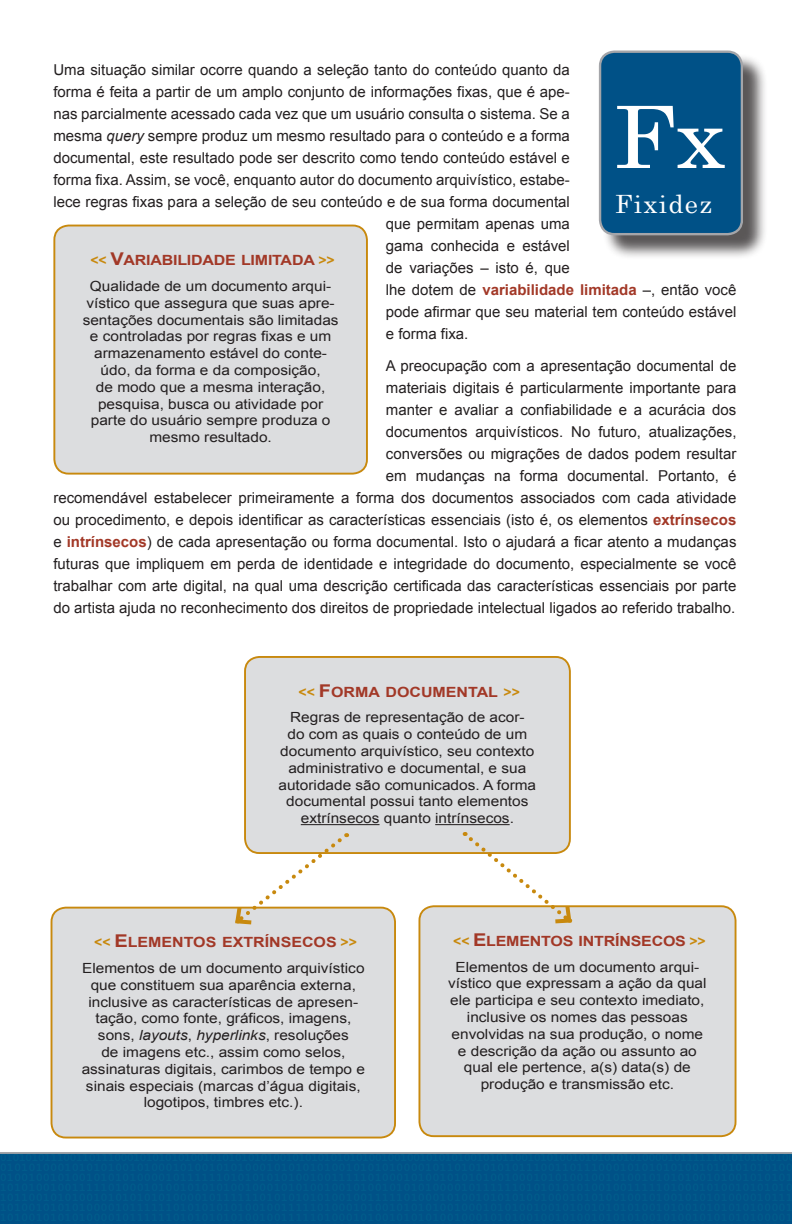
<style>
.page{position:relative;width:792px;height:1224px;background:#fff}
.page>*{position:absolute;margin:0;border:0;box-sizing:border-box;transform-origin:0 0}
.t1{font:86px "Century";color:#fff;scale:1.1 1}
.t2{font:25.2px "Century";letter-spacing:.05em;color:#fff;scale:1.05 1}
.texto_corrido{font:15px/22px "Arial";color:#231f20;text-align:right}
.texto_box_cinza{font:14px/16.8px "Arial";color:#231f20;text-align:center;scale:1.1 1}
.t3{font:14px "Arial Bold MT SC800";letter-spacing:-.01em;color:#a23827;scale:1.14 1}
.s1{font-style:italic}
.s2{font-weight:700;color:#a23827}
.s3{font-family:"Arial";font-weight:700;color:#c8890e}
.s4{font-size:17.6px}
</style>
<div class="page">
<div style="left:0;top:1152px;width:792px;height:72px;background:#005187"></div>
<div style="left:54px;top:226px;width:313px;height:248px;background:#dcdddf;border-radius:14px"></div>
<div style="left:53px;top:225px;width:315px;height:250px;border:2px solid #c8890e;border-radius:14px"></div>
<div style="left:245px;top:657px;width:325px;height:196px;background:#dcdddf;border-radius:14px"></div>
<hr style="left:301px;top:824px;width:79px;height:1px;background:#231f20">
<hr style="left:435px;top:824px;width:75px;height:1px;background:#231f20">
<div style="left:244px;top:656px;width:327px;height:198px;border:2px solid #c8890e;border-radius:14px"></div>
<div style="left:52px;top:908px;width:343px;height:230px;background:#dcdddf;border-radius:14px"></div>
<div style="left:51px;top:907px;width:345px;height:231px;border:2px solid #c8890e;border-radius:14px"></div>
<div style="left:419px;top:906px;width:317px;height:230px;background:#dcdddf;border-radius:14px"></div>
<div style="left:418px;top:905px;width:318px;height:232px;border:2px solid #c8890e;border-radius:14px"></div>
<svg style="left:233px;top:833px;width:114px;height:92px"></svg>
<svg style="left:465px;top:832px;width:109px;height:92px"></svg>
<div style="left:602px;top:53px;width:166px;height:207px;background:#231f20;opacity:.75"></div>
<div style="left:600px;top:52px;width:142px;height:182px;background:#005187;border-radius:14px"></div>
<div style="left:599px;top:51px;width:144px;height:184px;border:2px solid #a4a5a9;border-radius:14px"></div>
<p class="texto_corrido" style="left:53px;top:59px;width:518px">Uma situação similar ocorre quando a seleção tanto do conteúdo quanto da</p>
<p class="texto_corrido" style="left:53px;top:81px;width:518px">forma é feita a partir de um amplo conjunto de informações fixas, que é ape-</p>
<p class="texto_corrido" style="left:53px;top:103px;width:518px">nas parcialmente acessado cada vez que um usuário consulta o sistema. Se a</p>
<p class="texto_corrido" style="left:53px;top:125px;width:518px">mesma <span class="s1">query</span> sempre produz um mesmo resultado para o conteúdo e a forma</p>
<p class="texto_corrido" style="left:53px;top:147px;width:518px">documental, este resultado pode ser descrito como tendo conteúdo estável e</p>
<p class="texto_corrido" style="left:53px;top:169px;width:518px">forma fixa. Assim, se você, enquanto autor do documento arquivístico, estabe-</p>
<p class="texto_corrido" style="left:53px;top:191px;width:518px">lece regras fixas para a seleção de seu conteúdo e de sua forma documental</p>
<p class="texto_corrido" style="left:386px;top:213px;width:186px">que permitam apenas uma</p>
<p class="texto_corrido" style="left:386px;top:235px;width:186px">gama conhecida e estável</p>
<p class="texto_corrido" style="left:386px;top:257px;width:186px">de variações – isto é, que</p>
<p class="texto_corrido" style="left:386px;top:279px;width:352px">lhe dotem de <span class="s2">variabilidade limitada</span> –, então você</p>
<p class="texto_corrido" style="left:386px;top:301px;width:352px">pode afirmar que seu material tem conteúdo estável</p>
<p class="texto_corrido" style="left:386px;top:323px;width:84px">e forma fixa.</p>
<p class="texto_corrido" style="left:53px;top:355px;width:685px">A preocupação com a apresentação documental de<br>materiais digitais é particularmente importante para<br>manter e avaliar a confiabilidade e a acurácia dos<br>documentos arquivísticos. No futuro, atualizações,<br>conversões ou migrações de dados podem resultar<br>em mudanças na forma documental. Portanto, é<br>recomendável estabelecer primeiramente a forma dos documentos associados com cada atividade ou procedimento, e depois identificar as características essenciais (isto é, os elementos <span class="s2">extrínsecos </span>e <span class="s2">intrínsecos</span>) de cada apresentação ou forma documental. Isto o ajudará a ficar atento a mudanças futuras que impliquem em perda de identidade e integridade do documento, especialmente se você trabalhar com arte digital, na qual uma descrição certificada das características essenciais por parte do artista ajuda no reconhecimento dos direitos de propriedade intelectual ligados ao referido trabalho.</p>
<p class="t1" style="left:612px;top:65px;width:105px">Fx</p>
<p class="t2" style="left:615px;top:183px;width:94px">Fixidez</p>
<p class="t3" style="left:91px;top:251px;width:216px"><span class="s3">&lt;&lt;</span> <span class="s4">V</span>ARIABILIDADE LIMITADA <span class="s3">&gt;&gt;</span></p>
<p class="texto_box_cinza" style="left:83px;top:278px;width:234px">Qualidade de um documento arqui&shy;vístico que assegura que suas apre&shy;sentações documentais são limitadas e controladas por regras fixas e um armazenamento estável do conte&shy;údo, da forma e da composição,<br>de modo que a mesma interação, pesquisa, busca ou atividade por parte do usuário sempre produza o mesmo resultado.</p>
<p class="t3" style="left:299px;top:682px;width:196px"><span class="s3">&lt;&lt;</span> <span class="s4">F</span>ORMA DOCUMENTAL <span class="s3">&gt;&gt;</span></p>
<p class="texto_box_cinza" style="left:279px;top:709px;width:236px">Regras de representação de acor-<br>do com as quais o conteúdo de um documento arquivístico, seu contexto administrativo e documental, e sua autoridade são comunicados. A forma documental possui tanto elementos extrínsecos quanto intrínsecos.</p>
<p class="t3" style="left:94px;top:933px;width:232px"><span class="s3">&lt;&lt;</span> <span class="s4">E</span>LEMENTOS EXTRÍNSECOS <span class="s3">&gt;&gt;</span></p>
<p class="texto_box_cinza" style="left:82px;top:960px;width:259px">Elementos de um documento arquivístico que constituem sua aparência externa, inclusive as características de apresen&shy;tação, como fonte, gráficos, imagens, sons, <span class="s1">layouts</span>, <span class="s1">hyperlinks</span>, resoluções<br>de imagens etc., assim como selos, assinaturas digitais, carimbos de tempo e sinais especiais (marcas d’água digitais, logotipos, timbres etc.).</p>
<p class="t3" style="left:453px;top:932px;width:223px"><span class="s3">&lt;&lt;</span> <span class="s4">E</span>LEMENTOS INTRÍNSECOS <span class="s3">&gt;&gt;</span></p>
<p class="texto_box_cinza" style="left:448px;top:958px;width:237px">Elementos de um documento arqui&shy;vístico que expressam a ação da qual ele participa e seu contexto imediato, inclusive os nomes das pessoas envolvidas na sua produção, o nome e descrição da ação ou assunto ao qual ele pertence, a(s) data(s) de produção e transmissão etc.</p>
</div>
